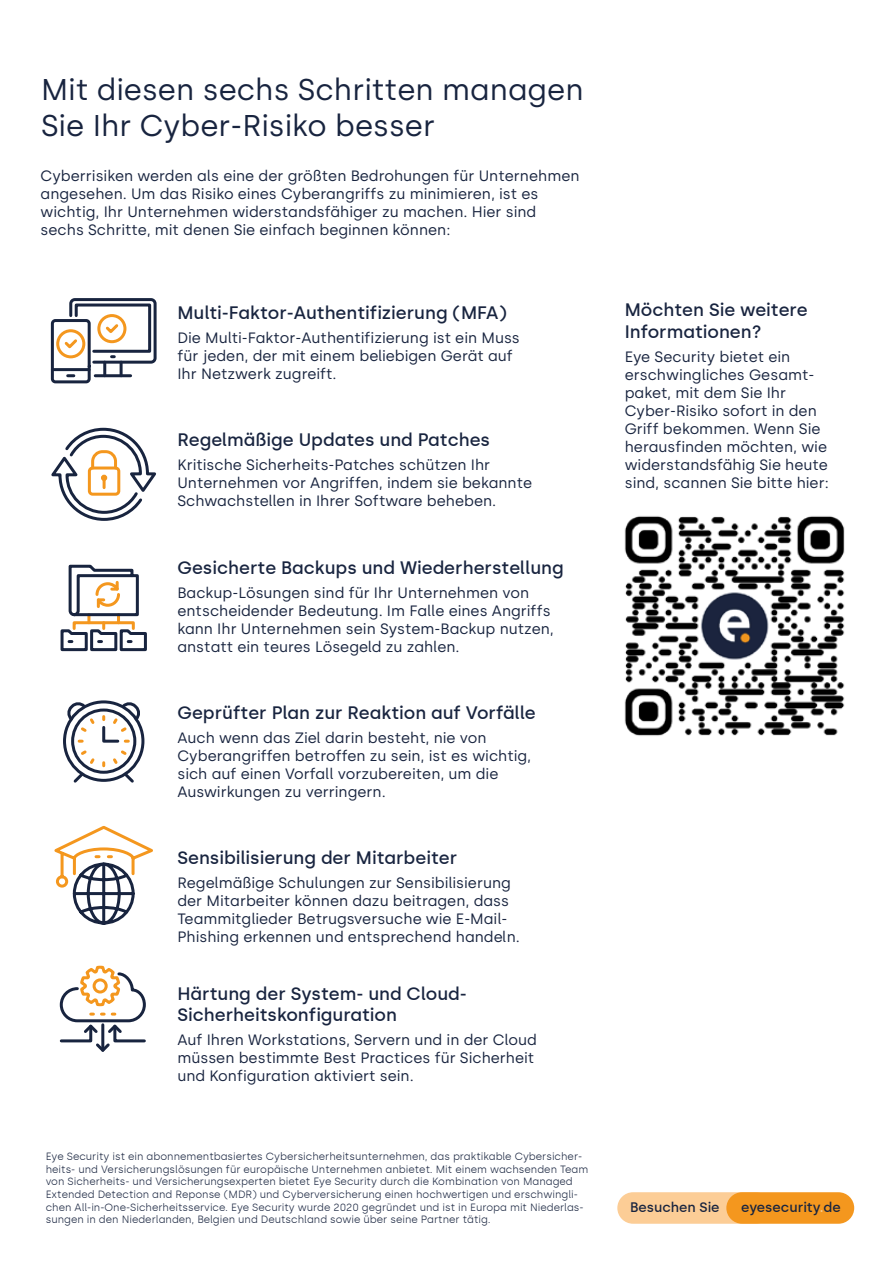
<style>
.page{position:relative;width:893px;height:1263px;background:#fff}
.page>*{position:absolute;margin:0;border:0;box-sizing:border-box;transform-origin:0 0}
.t1{font:30px/36px "Silka";color:#18243f}
.t2{font:500 18px/21.6px "Silka";color:#18243f}
.t3{font:15px/18px "Silka";color:#18243f}
.t4{font:500 13.8px "Silka";color:#18243f}
.t5{font:300 10.5px/12.6px "Silka";color:#18243f}
.s1{color:#fcce96}
</style>
<div class="page">
<div style="left:617px;top:1192px;width:154px;height:32px;background:#fccd96;border-radius:16px"></div>
<div style="left:726px;top:1192px;width:128px;height:32px;background:#f4971e;border-radius:16px"></div>
<img style="left:624px;top:516px;width:221px;height:220px">
<div style="left:63px;top:700px;width:81px;height:82px;border:3px solid #18243f;border-radius:50%"></div>
<svg style="left:68px;top:700px;width:71px;height:83px"></svg>
<svg style="left:54px;top:826px;width:99px;height:99px"></svg>
<hr style="left:120px;top:362px;width:3px;height:14px;background:#18243f">
<hr style="left:103px;top:362px;width:3px;height:14px;background:#18243f">
<hr style="left:95px;top:374px;width:36px;height:3px;background:#18243f">
<hr style="left:52px;top:368px;width:37px;height:3px;background:#18243f">
<svg style="left:68px;top:374px;width:6px;height:3px"></svg>
<div style="left:51px;top:319px;width:40px;height:64px;border:3px solid #18243f;border-radius:3px"></div>
<div style="left:56px;top:329px;width:29px;height:29px;border:3px solid #f4971e;border-radius:50%"></div>
<svg style="left:62px;top:298px;width:95px;height:67px"></svg>
<svg style="left:60px;top:564px;width:87px;height:88px"></svg>
<svg style="left:51px;top:427px;width:105px;height:94px"></svg>
<svg style="left:59px;top:965px;width:87px;height:87px"></svg>
<h1 class="t1" style="left:41px;top:72px;width:544px">Mit diesen sechs Schritten managen<br>Sie Ihr Cyber-Risiko besser</h1>
<p class="t3" style="left:41px;top:167px;width:540px">Cyberrisiken werden als eine der größten Bedrohungen für Unternehmen angesehen. Um das Risiko eines Cyberangriffs zu minimieren, ist es wichtig, Ihr Unternehmen widerstandsfähiger zu machen. Hier sind sechs Schritte, mit denen Sie einfach beginnen können:</p>
<p class="t2" style="left:177px;top:302px;width:331px">Multi-Faktor-Authentifizierung (MFA)</p>
<p class="t3" style="left:177px;top:329px;width:344px">Die Multi-Faktor-Authentifizierung ist ein Muss für jeden, der mit einem beliebigen Gerät auf<br>Ihr Netzwerk zugreift.</p>
<p class="t2" style="left:177px;top:429px;width:314px">Regelmäßige Updates und Patches</p>
<p class="t3" style="left:177px;top:456px;width:356px">Kritische Sicherheits-Patches schützen Ihr<br>Unternehmen vor Angriffen, indem sie bekannte<br>Schwachstellen in Ihrer Software beheben.</p>
<p class="t2" style="left:177px;top:556px;width:388px">Gesicherte Backups und Wiederherstellung</p>
<p class="t3" style="left:177px;top:583px;width:378px">Backup-Lösungen sind für Ihr Unternehmen von entscheidender Bedeutung. Im Falle eines Angriffs kann Ihr Unternehmen sein System-Backup nutzen, anstatt ein teures Lösegeld zu zahlen.</p>
<p class="t2" style="left:177px;top:702px;width:360px">Geprüfter Plan zur Reaktion auf Vorfälle</p>
<p class="t3" style="left:177px;top:728px;width:355px">Auch wenn das Ziel darin besteht, nie von Cyberangriffen betroffen zu sein, ist es wichtig, sich auf einen Vorfall vorzubereiten, um die Auswirkungen zu verringern.</p>
<p class="t2" style="left:177px;top:847px;width:281px">Sensibilisierung der Mitarbeiter</p>
<p class="t3" style="left:177px;top:874px;width:344px">Regelmäßige Schulungen zur Sensibilisierung der Mitarbeiter können dazu beitragen, dass Teammitglieder Betrugsversuche wie E-Mail-Phishing erkennen und entsprechend handeln.</p>
<p class="t2" style="left:177px;top:982px;width:291px">Härtung der System- und Cloud-<br>Sicherheitskonfiguration</p>
<p class="t3" style="left:177px;top:1031px;width:361px">Auf Ihren Workstations, Servern und in der Cloud müssen bestimmte Best Practices für Sicherheit und Konfiguration aktiviert sein.</p>
<p class="t5" style="left:46px;top:1150px;width:544px">Eye Security ist ein abonnementbasiertes Cybersicherheitsunternehmen, das praktikable Cybersicher&shy;heits- und Versicherungslösungen für europäische Unternehmen anbietet. Mit einem wachsenden Team von Sicherheits- und Versicherungsexperten bietet Eye Security durch die Kombination von Managed Extended Detection and Reponse (MDR) und Cyberversicherung einen hochwertigen und erschwingli&shy;chen All-in-One-Sicherheitsservice. Eye Security wurde 2020 gegründet und ist in Europa mit Niederlas&shy;sungen in den Niederlanden, Belgien und Deutschland sowie über seine Partner tätig.</p>
<p class="t2" style="left:625px;top:299px;width:184px">Möchten Sie weitere<br>Informationen?</p>
<p class="t3" style="left:625px;top:347px;width:206px">Eye Security bietet ein erschwingliches Gesamt&shy;paket, mit dem Sie Ihr<br>Cyber-Risiko sofort in den<br>Griff bekommen. Wenn Sie herausfinden möchten, wie widerstandsfähig Sie heute sind, scannen Sie bitte hier:</p>
<p class="t4" style="left:630px;top:1199px;width:91px">Besuchen Sie</p>
<p class="t4" style="left:741px;top:1199px;width:101px">eyesecurity<span class="s1">.</span>de</p>
</div>
